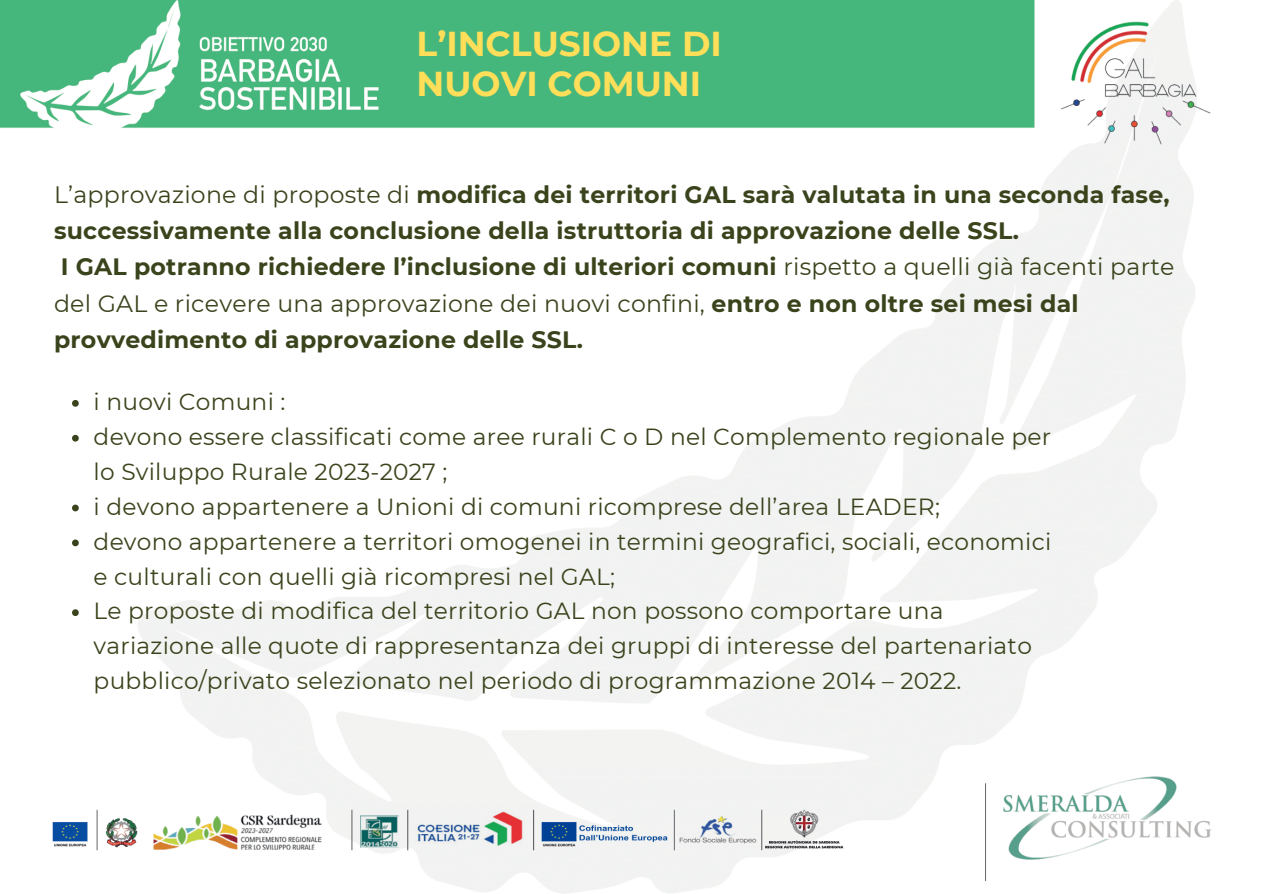
<style>
.page{position:relative;width:1263px;height:894px;background:#fff}
.page>*{position:absolute;margin:0;border:0;box-sizing:border-box;transform-origin:0 0}
.t1{font:700 34.5px "Montserrat";color:#ffde59}
.t2{font:700 23.7px/36.2px "Montserrat";letter-spacing:.01em;color:#3a441c}
.t3{font:23.25px/34.8px "Montserrat";letter-spacing:.01em;color:#3a441c}
.s1{font-weight:400}
</style>
<div class="page">
<img style="left:0;top:0;width:1211px;height:893px">
<svg style="left:72px;top:400px;width:7px;height:6px"></svg>
<svg style="left:72px;top:434px;width:7px;height:7px"></svg>
<svg style="left:72px;top:504px;width:7px;height:7px"></svg>
<svg style="left:72px;top:539px;width:7px;height:7px"></svg>
<svg style="left:72px;top:609px;width:7px;height:7px"></svg>
<p class="t1" style="left:417px;top:23px;width:307px">L’INCLUSIONE DI</p>
<p class="t1" style="left:417px;top:62px;width:286px">NUOVI COMUNI</p>
<p class="t2" style="left:54px;top:176px;width:1117px"><span class="s1">L’approvazione di proposte di</span> modifica dei territori GAL sarà valutata in una seconda fase, successivamente alla conclusione della istruttoria di approvazione delle SSL.</p>
<p class="t2" style="left:54px;top:249px;width:1122px">I GAL potranno richiedere l’inclusione di ulteriori comuni <span class="s1">rispetto a quelli già facenti parte del GAL e ricevere una approvazione dei nuovi confini,</span> entro e non oltre sei mesi dal provvedimento di approvazione delle SSL.</p>
<p class="t3" style="left:94px;top:384px;width:193px">i nuovi Comuni :</p>
<p class="t3" style="left:94px;top:419px;width:959px">devono essere classificati come aree rurali C o D nel Complemento regionale per lo Sviluppo Rurale 2023-2027 ;</p>
<p class="t3" style="left:94px;top:489px;width:848px">i devono appartenere a Unioni di comuni ricomprese dell’area LEADER;</p>
<p class="t3" style="left:94px;top:523px;width:959px">devono appartenere a territori omogenei in termini geografici, sociali, economici e culturali con quelli già ricompresi nel GAL;</p>
<p class="t3" style="left:94px;top:593px;width:940px">Le proposte di modifica del territorio GAL non possono comportare una variazione alle quote di rappresentanza dei gruppi di interesse del partenariato pubblico/privato selezionato nel periodo di programmazione 2014 – 2022.</p>
</div>
